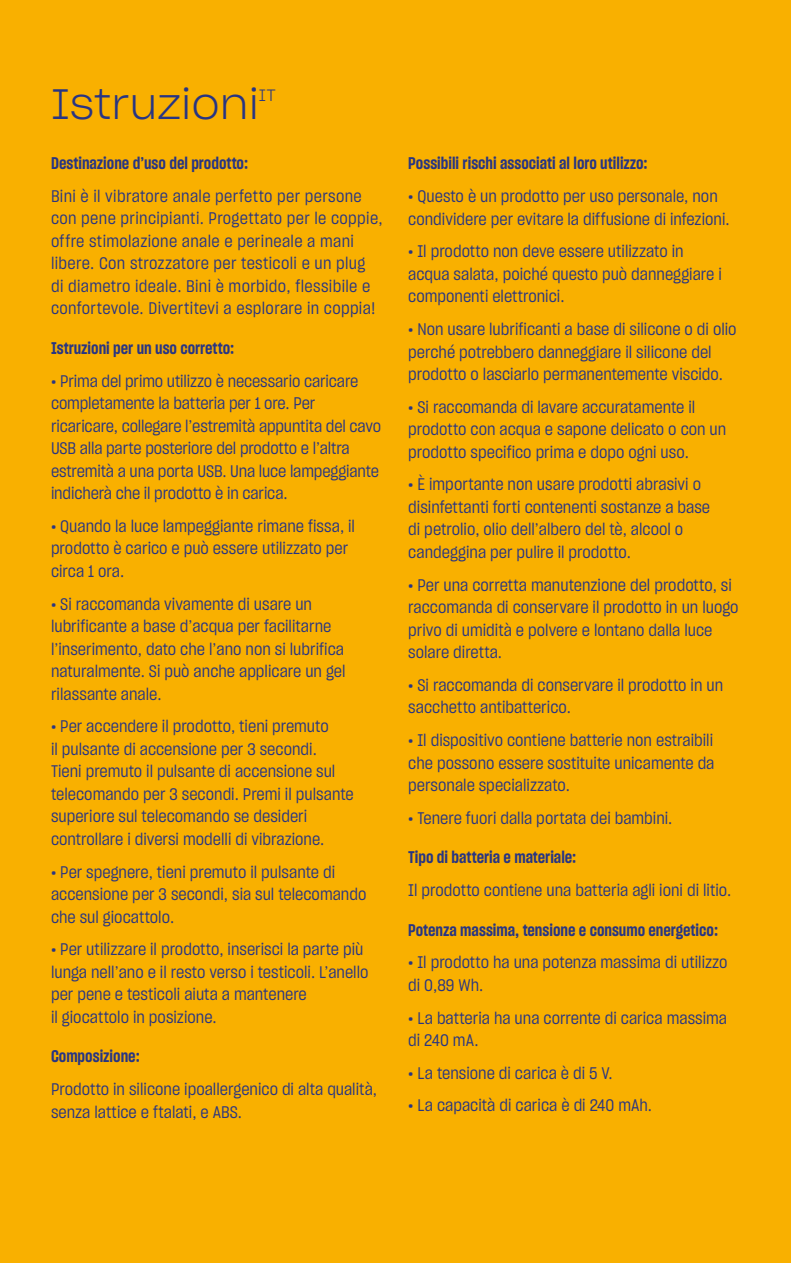
<style>
.page{position:relative;width:791px;height:1263px;background:#f9b000}
.page>*{position:absolute;margin:0;border:0;box-sizing:border-box;transform-origin:0 0}
.t1{font:42px "Sharp Grotesk Light 20";color:#283583}
.t2{font:16.5px/22.5px "Sharp Grotesk Book 16";color:#283583}
.t3{font:16.5px/22.5px "Sharp Grotesk Book 16";letter-spacing:.02em;color:#283583}
.t4{font:16.5px "Sharp Grotesk Semi Bold 15";color:#283583}
.t5{font:16.2px "Sharp Grotesk Light 20";color:#283583}
.s1{font-family:"Sharp Grotesk Semi Bold 20"}
</style>
<div class="page">
<h1 class="t1" style="left:51px;top:72px;width:209px">Istruzioni</h1>
<p class="t5" style="left:259px;top:83px;width:19px">IT</p>
<p class="t4" style="left:51px;top:152px;width:199px">Destinazione d’uso del prodotto:</p>
<p class="t3" style="left:51px;top:185px;width:333px">Bini è il vibratore anale perfetto per persone con pene principianti. Progettato per le coppie, offre stimolazione anale e perineale a mani libere. Con strozzatore per testicoli e un plug<br>di diametro ideale. Bini è morbido, flessibile e confortevole. Divertitevi a esplorare in coppia!</p>
<p class="t4" style="left:51px;top:337px;width:185px">Istruzioni per un uso corretto:</p>
<p class="t2" style="left:51px;top:369px;width:332px"><span class="s1">·</span> Prima del primo utilizzo è necessario caricare completamente la batteria per 1 ore. Per ricaricare, collegare l’estremità appuntita del cavo USB alla parte posteriore del prodotto e l’altra estremità a una porta USB. Una luce lampeggiante indicherà che il prodotto è in carica.</p>
<p class="t2" style="left:51px;top:515px;width:306px"><span class="s1">·</span> Quando la luce lampeggiante rimane fissa, il prodotto è carico e può essere utilizzato per circa 1 ora.</p>
<p class="t2" style="left:51px;top:592px;width:296px"><span class="s1">·</span> Si raccomanda vivamente di usare un lubrificante a base d’acqua per facilitarne l’inserimento, dato che l’ano non si lubrifica naturalmente. Si può anche applicare un gel rilassante anale.</p>
<p class="t2" style="left:51px;top:715px;width:304px"><span class="s1">·</span> Per accendere il prodotto, tieni premuto<br>il pulsante di accensione per 3 secondi.<br>Tieni premuto il pulsante di accensione sul telecomando per 3 secondi. Premi il pulsante superiore sul telecomando se desideri controllare i diversi modelli di vibrazione.</p>
<p class="t2" style="left:51px;top:860px;width:317px"><span class="s1">·</span> Per spegnere, tieni premuto il pulsante di accensione per 3 secondi, sia sul telecomando che sul giocattolo.</p>
<p class="t2" style="left:51px;top:938px;width:319px"><span class="s1">·</span> Per utilizzare il prodotto, inserisci la parte più lunga nell’ano e il resto verso i testicoli. L’anello per pene e testicoli aiuta a mantenere<br>il giocattolo in posizione.</p>
<p class="t4" style="left:51px;top:1045px;width:90px">Composizione:</p>
<p class="t2" style="left:51px;top:1078px;width:328px">Prodotto in silicone ipoallergenico di alta qualità, senza lattice e ftalati, e ABS.</p>
<p class="t4" style="left:408px;top:152px;width:241px">Possibili rischi associati al loro utilizzo:</p>
<p class="t2" style="left:408px;top:185px;width:323px"><span class="s1">·</span> Questo è un prodotto per uso personale, non condividere per evitare la diffusione di infezioni.</p>
<p class="t2" style="left:408px;top:240px;width:315px"><span class="s1">·</span> Il prodotto non deve essere utilizzato in acqua salata, poiché questo può danneggiare i componenti elettronici.</p>
<p class="t2" style="left:408px;top:318px;width:330px"><span class="s1">·</span> Non usare lubrificanti a base di silicone o di olio perché potrebbero danneggiare il silicone del prodotto o lasciarlo permanentemente viscido.</p>
<p class="t2" style="left:408px;top:395px;width:320px"><span class="s1">·</span> Si raccomanda di lavare accuratamente il prodotto con acqua e sapone delicato o con un prodotto specifico prima e dopo ogni uso.</p>
<p class="t2" style="left:408px;top:473px;width:303px"><span class="s1">·</span> È importante non usare prodotti abrasivi o disinfettanti forti contenenti sostanze a base di petrolio, olio dell’albero del tè, alcool o candeggina per pulire il prodotto.</p>
<p class="t2" style="left:408px;top:573px;width:332px"><span class="s1">·</span> Per una corretta manutenzione del prodotto, si raccomanda di conservare il prodotto in un luogo privo di umidità e polvere e lontano dalla luce solare diretta.</p>
<p class="t2" style="left:408px;top:674px;width:316px"><span class="s1">·</span> Si raccomanda di conservare il prodotto in un sacchetto antibatterico.</p>
<p class="t2" style="left:408px;top:729px;width:308px;text-align:justify"><span class="s1">·</span> Il dispositivo contiene batterie non estraibili che possono essere sostituite unicamente da personale specializzato.</p>
<p class="t2" style="left:408px;top:806px;width:266px"><span class="s1">·</span> Tenere fuori dalla portata dei bambini.</p>
<p class="t4" style="left:408px;top:846px;width:170px">Tipo di batteria e materiale:</p>
<p class="t2" style="left:408px;top:879px;width:325px">Il prodotto contiene una batteria agli ioni di litio.</p>
<p class="t4" style="left:408px;top:918px;width:311px">Potenza massima, tensione e consumo energetico:</p>
<p class="t2" style="left:408px;top:951px;width:321px"><span class="s1">·</span> Il prodotto ha una potenza massima di utilizzo di 0,89 Wh.</p>
<p class="t2" style="left:408px;top:1006px;width:320px"><span class="s1">·</span> La batteria ha una corrente di carica massima di 240 mA.</p>
<p class="t2" style="left:408px;top:1056px;width:245px;line-height:32.7px"><span class="s1">·</span> La tensione di carica è di 5 V.<br><span class="s1">·</span> La capacità di carica è di 240 mAh.</p>
</div>
